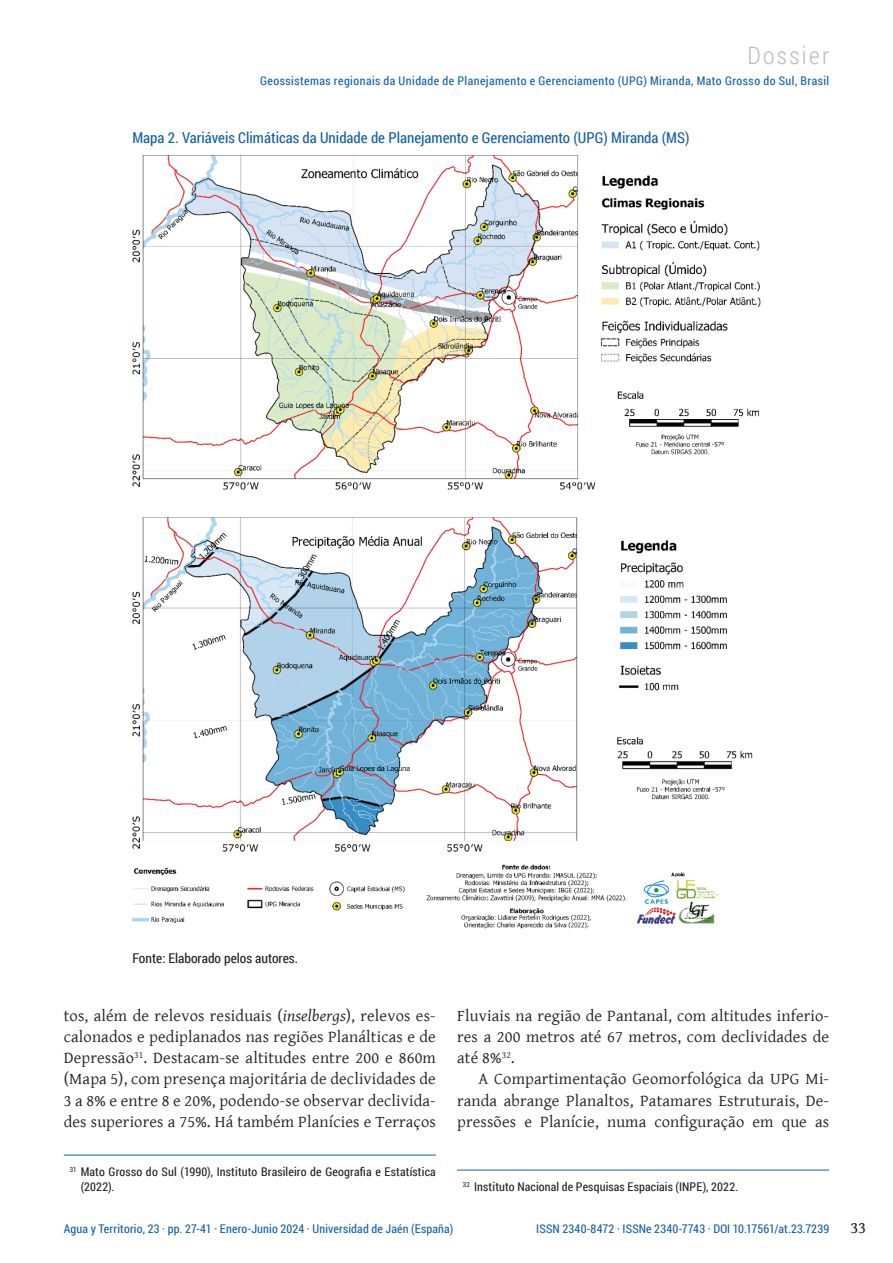
<style>
.page{position:relative;width:893px;height:1263px;background:#fff}
.page>*{position:absolute;margin:0;border:0;box-sizing:border-box;transform-origin:0 0}
.t1{font:300 24px "Roboto Condensed";letter-spacing:.1em;color:#bcbcbb}
.Article_-_P_-_No_Ident{font:16.5px/21.3px "Gentium Basic";letter-spacing:.01em;color:#231f20;text-align:justify}
.Article_-_P_-_Ident{font:16.5px/21.3px "Gentium Basic";letter-spacing:.01em;color:#231f20;text-align:justify}
.t2{font:16.5px "Gentium Book Basic";color:#231f20}
.Picture_-_Caption{font:15px "Roboto Condensed";color:#135fa9}
.Picture_-_Caption_Src{font:13.5px "Roboto Condensed";color:#231f20}
.t3{font:12px "Roboto Condensed";letter-spacing:.025em;color:#135fa9}
.Footnotes_Rule{font:12px/15px "Roboto Condensed";letter-spacing:.01em;color:#231f20}
.s1{font-style:italic}
</style>
<div class="page">
<img style="left:132px;top:156px;width:629px;height:773px">
<hr style="left:64px;top:1155px;width:372px;height:1px;background:#135fa9">
<hr style="left:457px;top:1170px;width:372px;height:1px;background:#135fa9">
<h1 class="t1" style="left:747px;top:39px;width:83px">Dossier</h1>
<p class="t3" style="left:260px;top:72px;width:571px">Geossistemas regionais da Unidade de Planejamento e Gerenciamento (UPG) Miranda, Mato Grosso do Sul, Brasil</p>
<p class="Picture_-_Caption" style="left:132px;top:128px;width:559px">Mapa 2. Variáveis Climáticas da Unidade de Planejamento e Gerenciamento (UPG) Miranda (MS)</p>
<p class="Picture_-_Caption_Src" style="left:132px;top:949px;width:167px">Fonte: Elaborado pelos autores.</p>
<p class="Article_-_P_-_No_Ident" style="left:64px;top:1004px;width:374px">tos, além de relevos residuais (<span class="s1">inselbergs</span>), relevos es&shy;calonados e pediplanados nas regiões Planálticas e de Depressão<sup>31</sup>. Destacam-se altitudes entre 200 e 860m (Mapa 5), com presença majoritária de declividades de 3 a 8% e entre 8 e 20%, podendo-se observar declivida&shy;des superiores a 75%. Há também Planícies e Terraços</p>
<p class="Article_-_P_-_No_Ident" style="left:457px;top:1004px;width:374px">Fluviais na região de Pantanal, com altitudes inferio&shy;res a 200 metros até 67 metros, com declividades de até 8%<sup>32</sup>.</p>
<p class="Article_-_P_-_Ident" style="left:457px;top:1068px;width:374px;text-indent:21px">A Compartimentação Geomorfológica da UPG Mi&shy;randa abrange Planaltos, Patamares Estruturais, De&shy;pressões e Planície, numa configuração em que as</p>
<p class="Footnotes_Rule" style="left:81px;top:1163px;width:357px;text-indent:-11px"><sup>31</sup> Mato Grosso do Sul (1990), Instituto Brasileiro de Geografia e Estatística (2022).</p>
<p class="Footnotes_Rule" style="left:463px;top:1178px;width:277px"><sup>32</sup> Instituto Nacional de Pesquisas Espaciais (INPE), 2022.</p>
<p class="t3" style="left:64px;top:1220px;width:391px">Agua y Territorio, 23 · pp. 27-41 · Enero-Junio 2024 · Universidad de Jaén (España)</p>
<p class="t3" style="left:536px;top:1220px;width:294px">ISSN 2340-8472 · ISSNe 2340-7743 · DOI 10.17561/at.23.7239</p>
<p class="t2" style="left:850px;top:1215px;width:17px">33</p>
</div>
